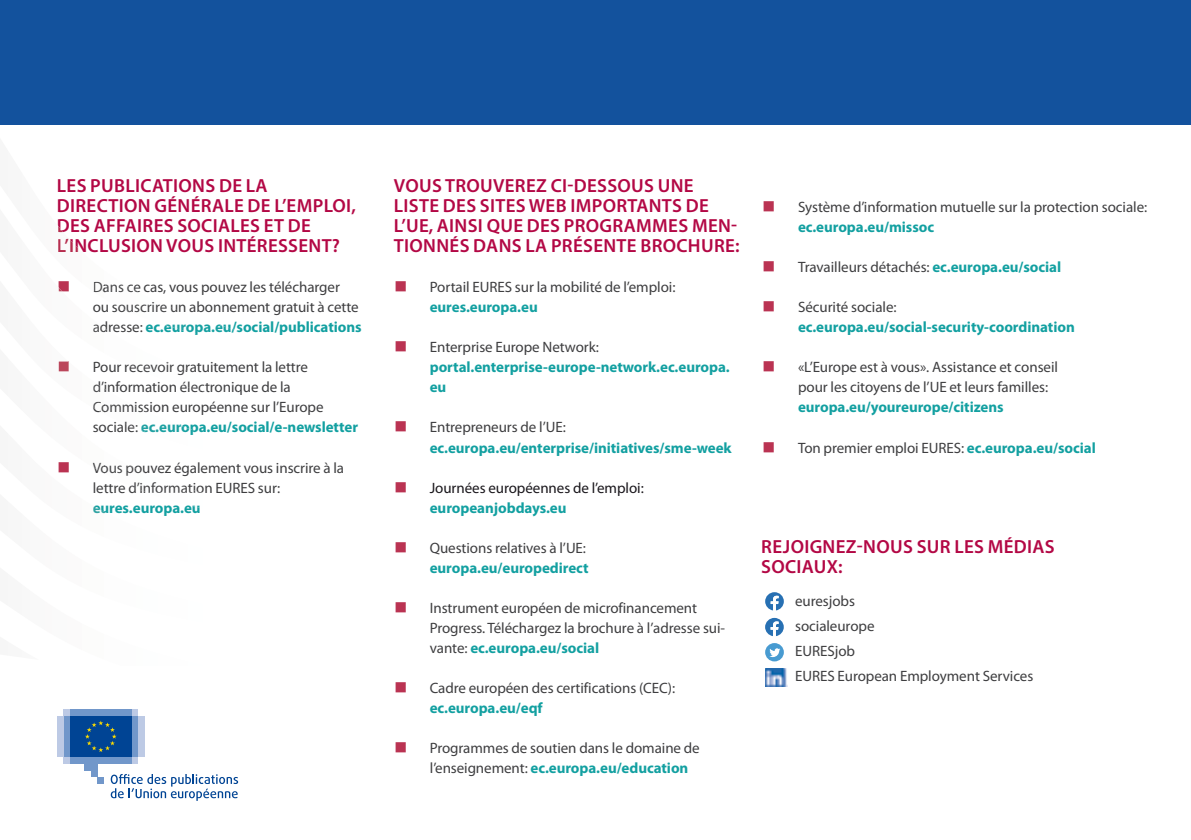
<style>
.page{position:relative;width:1191px;height:840px;background:#fff}
.page>*{position:absolute;margin:0;border:0;box-sizing:border-box;transform-origin:0 0}
.t1{font:600 19px/20px "Myriad Pro";letter-spacing:.015em;color:#b30845}
.t2{font:16px "EC Square Sans Pro";color:#bb465b}
.t3{font:16px "EC Square Sans Pro";color:#ba3352}
.t4{font:15px/20px "Myriad Pro";letter-spacing:-.005em;color:#3e3e40}
.t5{font:700 15px/20px "Myriad Pro";letter-spacing:-.005em;color:#13a0a1}
.t6{font:15px/20px "Myriad Pro";letter-spacing:-.005em;color:#1a171c}
.s1{color:#b62d4e}
.s2{color:#b62a4d}
.s3{color:#4c4c4e}
.s4{color:#49494b}
.s5{color:#48484a}
.s6{color:#464648}
.s7{color:#444446}
.s8{color:#434345}
.s9{color:#414143}
.s10{color:#4a4a4c}
.s11{font-weight:700;color:#13a0a1}
.s12{font-weight:700;color:#20a1a2}
.s13{font-weight:700;color:#1ca1a2}
.s14{font-weight:700;color:#17a1a2}
.s15{font-weight:700;color:#18a1a2}
.s16{font-weight:700;color:#11a0a2}
.s17{color:#474749}
.s18{color:#404042}
.s19{color:#454547}
.s20{color:#424244}
.s21{font-weight:700;color:#31a3a3}
.s22{font-family:"EC Square Sans Pro";font-size:16px;color:#ba3352}
.s23{font-family:"EC Square Sans Pro";font-weight:400;font-size:16px;color:#ba3352}
.s24{font-weight:400;color:#3e3e40}
</style>
<div class="page">
<svg style="left:765px;top:592px;width:19px;height:18px"></svg>
<svg style="left:765px;top:617px;width:18px;height:19px"></svg>
<svg style="left:765px;top:642px;width:19px;height:19px"></svg>
<svg style="left:769px;top:648px;width:11px;height:8px"></svg>
<img style="left:765px;top:668px;width:22px;height:18px">
<div style="left:0;top:1px;width:1191px;height:124px;background:#13529d"></div>
<div style="left:63px;top:756px;width:75px;height:7px;background:#bdcae5"></div>
<div style="left:63px;top:708px;width:75px;height:7px;background:#bdcae5"></div>
<div style="left:70px;top:708px;width:61px;height:7px;background:#7197ca"></div>
<div style="left:70px;top:756px;width:61px;height:7px;background:#7197ca"></div>
<div style="left:131px;top:715px;width:7px;height:41px;background:#7197ca"></div>
<div style="left:138px;top:715px;width:7px;height:41px;background:#bdcae5"></div>
<div style="left:63px;top:715px;width:7px;height:41px;background:#7197ca"></div>
<div style="left:57px;top:715px;width:6px;height:41px;background:#bdcae5"></div>
<div style="left:84px;top:756px;width:13px;height:13px;background:#7197ca"></div>
<div style="left:91px;top:756px;width:6px;height:20px;background:#7197ca"></div>
<div style="left:97px;top:776px;width:7px;height:7px;background:#7197ca"></div>
<div style="left:70px;top:715px;width:61px;height:41px;background:#004494"></div>
<svg style="left:85px;top:721px;width:32px;height:30px"></svg>
<svg style="left:111px;top:774px;width:127px;height:26px"></svg>
<p class="t1" style="left:57px;top:177px;width:300px">LES PUBLICATIONS DE LA<br>DIRECTION GÉNÉRALE DE L’EMPLOI,<br><span class="s1">D</span>ES AFFAIRES SOCIALES ET DE<br><span class="s1">L’</span><span class="s2">IN</span>CLUSION VOUS INTÉRESSENT?</p>
<p class="t4" style="left:93px;top:278px;width:270px"><span class="s3">Da</span><span class="s4">n</span><span class="s5">s c</span><span class="s6">e c</span>as, vous pouvez les télécharger<br>ou <span class="s4">sou</span><span class="s6">scr</span><span class="s7">ire</span> <span class="s8">un</span> <span class="s9">a</span>bonnement gratuit à cette <span class="s3">ad</span><span class="s10">r</span>esse: <span class="s11">e</span><span class="s12">c.</span><span class="s13">eur</span><span class="s14">opa</span><span class="s15">.eu</span><span class="s16">/s</span><span class="s11">ocial/publications</span></p>
<p class="t4" style="left:93px;top:358px;width:267px">Pou<span class="s5">r r</span><span class="s17">ece</span><span class="s7">voi</span><span class="s8">r g</span><span class="s9">rat</span>uitement la lettre <span class="s3">d’i</span><span class="s10">n</span>formatio<span class="s8">n é</span><span class="s9">lec</span><span class="s18">troniq</span>ue de la <span class="s3">Co</span><span class="s4">m</span><span class="s17">mis</span><span class="s7">sio</span>n européenne sur l’Europe soci<span class="s5">al</span><span class="s17">e:</span> <span class="s12">ec.</span><span class="s13">eur</span><span class="s14">opa</span><span class="s15">.</span><span class="s11">eu/social/e-newsletter</span></p>
<p class="t3" style="left:57px;top:461px;width:15px">■</p>
<p class="t4" style="left:93px;top:458px;width:253px"><span class="s3">Vo</span><span class="s10">u</span><span class="s5">s p</span><span class="s6">ouv</span>ez également vous inscrire à la lettr<span class="s10">e</span> <span class="s17">d’</span><span class="s19">inf</span><span class="s7">orm</span><span class="s20">ati</span><span class="s9">o</span>n EURES sur: <span class="s21">eu</span><span class="s11">res.europa.</span><span class="s14">eu</span></p>
<p class="t2" style="left:57px;top:281px;width:15px">■</p>
<p class="t2" style="left:57px;top:361px;width:15px">■</p>
<p class="t1" style="left:394px;top:177px;width:347px">VOUS TROUVEREZ CI-DESSOUS UNE LISTE DES SITES WEB IMPORTANTS DE L’UE, AINSI QUE DES PROGRAMMES MEN-TIONNÉS DANS LA PRÉSENTE BROCHURE:</p>
<p class="t4" style="left:430px;top:278px;width:247px;text-indent:-36px"><span class="s22">■</span> Portail EURES sur la mobilité de l’emploi: <span class="s11">eures.europa.eu</span></p>
<p class="t5" style="left:430px;top:338px;width:301px;text-indent:-36px"><span class="s23">■</span> <span class="s24">Enterprise Europe Network: </span>portal.enterprise-europe-network.ec.europa. eu</p>
<p class="t5" style="left:430px;top:418px;width:303px;text-indent:-36px"><span class="s23">■</span> <span class="s24">Entrepreneurs de l’UE: </span>ec.europa.eu/enterprise/initiatives/sme-week</p>
<p class="t6" style="left:430px;top:478px;width:215px;text-indent:-36px"><span class="s22">■</span> Journées européennes de l’emploi: <span class="s11">europeanjobdays.eu</span></p>
<p class="t4" style="left:394px;top:538px;width:196px;text-align:right"><span class="s22">■</span> Questions relatives à l’UE: <span class="s11">europa.eu/europedirect</span></p>
<p class="t4" style="left:430px;top:598px;width:297px;text-indent:-36px"><span class="s22">■</span> Instrument européen de microfinancement<br>Progress. Téléchargez la brochure à l’adresse sui&shy;vante: <span class="s11">ec.europa.eu/social</span></p>
<p class="t4" style="left:430px;top:678px;width:247px;text-indent:-36px"><span class="s22">■</span> Cadre européen des certifications (CEC): <span class="s11">ec.europa.eu/eqf</span></p>
<p class="t4" style="left:430px;top:738px;width:271px;text-indent:-36px"><span class="s22">■</span> Programmes de soutien dans le domaine de l’enseignement: <span class="s11">ec.europa.eu/education</span></p>
<p class="t4" style="left:798px;top:198px;width:351px;text-indent:-36px"><span class="s22">■</span> Système d’information mutuelle sur la protection sociale: <span class="s11">ec.europa.eu/missoc</span></p>
<p class="t4" style="left:762px;top:258px;width:301px"><span class="s22">■</span> Travailleurs détachés: <span class="s11">ec.europa.eu/social</span></p>
<p class="t5" style="left:798px;top:298px;width:278px;text-indent:-36px"><span class="s23">■</span> <span class="s24">Sécurité sociale: </span>ec.europa.eu/social-security-coordination</p>
<p class="t4" style="left:798px;top:358px;width:261px;text-indent:-36px"><span class="s22">■</span> «L’Europe est à vous». Assistance et conseil pour les citoyens de l’UE et leurs familles:</p>
<p class="t5" style="left:798px;top:398px;width:207px">europa.eu/youreurope/citizens</p>
<p class="t4" style="left:762px;top:438px;width:335px"><span class="s22">■</span> Ton premier emploi EURES: <span class="s11">ec.europa.eu/social</span></p>
<p class="t1" style="left:761px;top:537px;width:295px">REJOIGNEZ-NOUS SUR LES MÉDIAS<br>SOCIAUX:</p>
<p class="t4" style="left:795px;top:589px;width:240px;line-height:25px">euresjobs<br>socialeurope<br>EURESjob<br>EURES European Employment Services</p>
</div>
